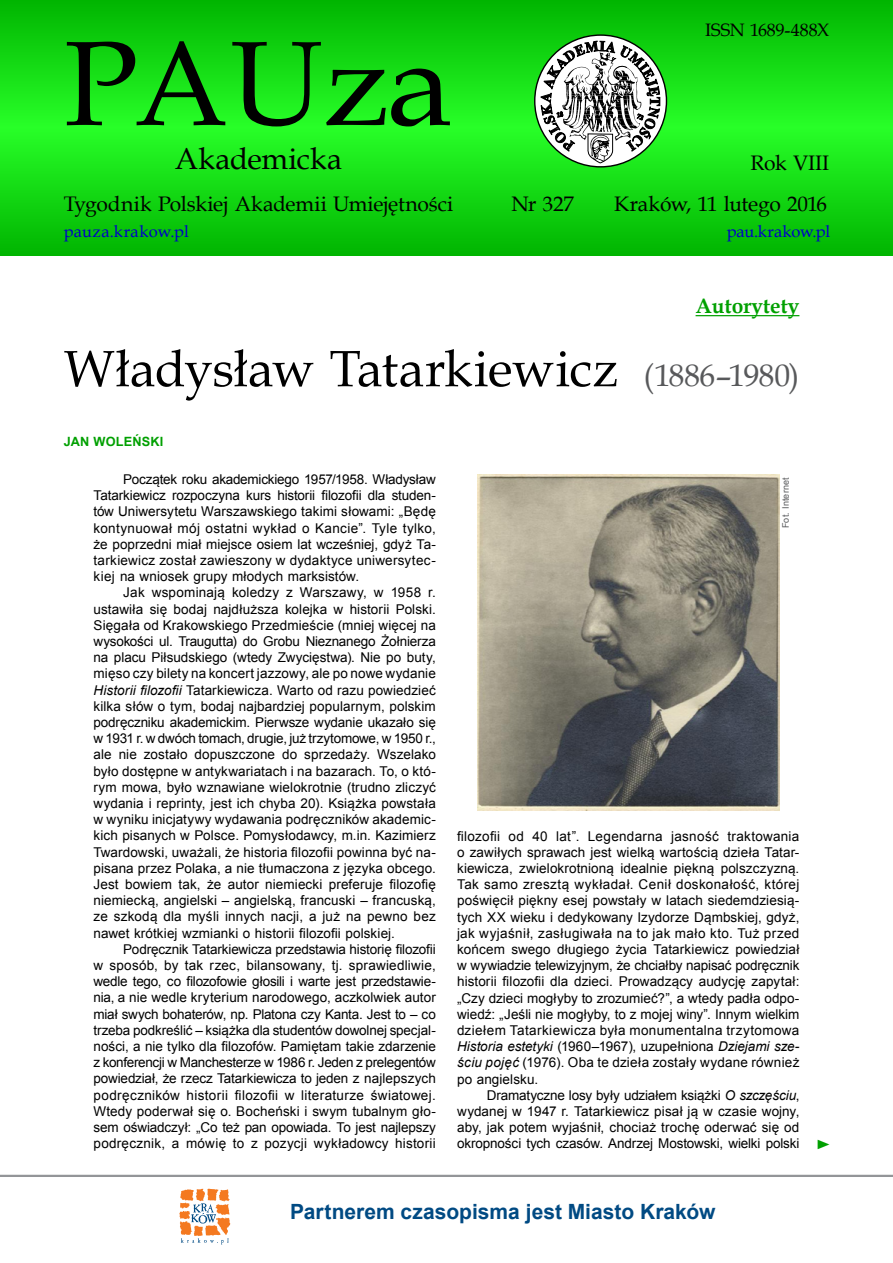
<style>
.page{position:relative;width:893px;height:1263px;background:#fff}
.page>*{position:absolute;margin:0;border:0;box-sizing:border-box;transform-origin:0 0}
.t1{font:120px "Book Antiqua";letter-spacing:-.01em;color:#000}
.t2{font:51px "Book Antiqua";letter-spacing:-.01em;color:#000}
.t3{font:30px "Book Antiqua";color:#000}
.t4{font:21px/41.4px "Book Antiqua";letter-spacing:-.01em;color:#000;text-align:right}
.t5{font:700 21px "Arial";color:#004a83}
.t6{font:700 21px "Book Antiqua";color:#00a000}
.t7{font:18px "Book Antiqua";letter-spacing:-.005em;color:#000}
.t8{font:16.5px "Book Antiqua";letter-spacing:.005em;color:#0000c8}
.t9{font:13.5px/16.2px "Arial";letter-spacing:.01em;color:#000;text-align:justify}
.t10{font:13.5px "Times New Roman";color:#00a000;scale:1.22 1}
.t11{font:700 12.75px "Arial";letter-spacing:.01em;color:#00a000}
.t12{font:9px "Arial";letter-spacing:.015em;color:#58595b}
.s1{font-size:31.5px;color:#58595b}
.s2{font-style:italic}
</style>
<div class="page">
<hr style="left:0;top:1175px;width:893px;height:2px;background:#939598">
<svg style="left:179px;top:1189px;width:51px;height:55px"></svg>
<svg style="left:0;top:0;width:893px;height:255px;background:#13d813"></svg>
<svg style="left:535px;top:35px;width:131px;height:132px"></svg>
<svg style="left:540px;top:32px;width:120px;height:131px"></svg>
<hr style="left:696px;top:315px;width:103px;height:1px;background:#00a000">
<img style="left:477px;top:474px;width:302px;height:337px">
<h1 class="t1" style="left:64px;top:1px;width:390px">PAUza</h1>
<h3 class="t3" style="left:175px;top:138px;width:169px">Akademicka</h3>
<h3 class="t4" style="left:64px;top:183px;width:391px">Tygodnik Polskiej Akademii Umiejętności</h3>
<h3 class="t4" style="left:511px;top:183px;width:64px">Nr 327</h3>
<h3 class="t7" style="left:705px;top:18px;width:126px">ISSN 1689-488X</h3>
<h3 class="t4" style="left:614px;top:141px;width:216px">Rok VIII<br>Kraków, 11 lutego 2016</h3>
<p class="t8" style="left:64px;top:220px;width:127px">pauza.krakow.pl</p>
<p class="t8" style="left:727px;top:219px;width:105px">pau.krakow.pl</p>
<h3 class="t6" style="left:696px;top:291px;width:105px">Autorytety</h3>
<h2 class="t2" style="left:64px;top:333px;width:737px">Władysław Tatarkiewicz <span class="s1">(1886–1980)</span></h2>
<p class="t11" style="left:64px;top:433px;width:101px">JAN WOLEŃSKI</p>
<p class="t9" style="left:94px;top:471px;width:344px;text-indent:30px">Początek roku akademickiego 1957/1958. Władysław Tatarkiewicz rozpoczyna kurs historii filozofii dla studen&shy;tów Uniwersytetu Warszawskiego takimi słowami: „Będę kontynuował mój ostatni wykład o Kancie”. Tyle tylko, że poprzedni miał miejsce osiem lat wcześniej, gdyż Ta&shy;tarkiewicz został zawieszony w dydaktyce uniwersytec&shy;kiej na wniosek grupy młodych marksistów.</p>
<p class="t9" style="left:94px;top:584px;width:344px;text-indent:30px">Jak wspominają koledzy z Warszawy, w 1958 r. ustawiła się bodaj najdłuższa kolejka w historii Polski.<br>Sięgała od Krakowskiego Przedmieście (mniej więcej na wysokości ul. Traugutta) do Grobu Nieznanego Żołnierza na placu Piłsudskiego (wtedy Zwycięstwa). Nie po buty, mięso czy bilety na koncert jazzowy, ale po nowe wydanie <span class="s2">Historii filozofii</span> Tatarkiewicza. Warto od razu powiedzieć kilka słów o tym, bodaj najbardziej popularnym, polskim podręczniku akademickim. Pierwsze wydanie ukazało się w 1931 r. w dwóch tomach, drugie, już trzytomowe, w 1950 r., ale nie zostało dopuszczone do sprzedaży. Wszelako było dostępne w antykwariatach i na bazarach. To, o któ&shy;rym mowa, było wznawiane wielokrotnie (trudno zliczyć wydania i reprinty, jest ich chyba 20). Książka powstała w wyniku inicjatywy wydawania podręczników akademic&shy;kich pisanych w Polsce. Pomysłodawcy, m.in. Kazimierz Twardowski, uważali, że historia filozofii powinna być na&shy;pisana przez Polaka, a nie tłumaczona z języka obcego.<br>Jest bowiem tak, że autor niemiecki preferuje filozofię niemiecką, angielski – angielską, francuski – francuską, ze szkodą dla myśli innych nacji, a już na pewno bez nawet krótkiej wzmianki o historii filozofii polskiej.</p>
<p class="t9" style="left:94px;top:941px;width:344px;text-indent:30px">Podręcznik Tatarkiewicza przedstawia historię filozofii w sposób, by tak rzec, bilansowany, tj. sprawiedliwie, wedle tego, co filozofowie głosili i warte jest przedstawie&shy;nia, a nie wedle kryterium narodowego, aczkolwiek autor miał swych bohaterów, np. Platona czy Kanta. Jest to – co trzeba podkreślić – książka dla studentów dowolnej specjal&shy;ności, a nie tylko dla filozofów. Pamiętam takie zdarzenie z konferencji w Manchesterze w 1986 r. Jeden z prelegentów powiedział, że rzecz Tatarkiewicza to jeden z najlepszych podręczników historii filozofii w literaturze światowej.<br>Wtedy poderwał się o. Bocheński i swym tubalnym gło&shy;sem oświadczył: „Co też pan opowiada. To jest najlepszy podręcznik, a mówię to z pozycji wykładowcy historii</p>
<p class="t12" style="left:780px;top:528px;width:52px;rotate:-90deg">Fot. Internet</p>
<p class="t9" style="left:457px;top:828px;width:344px">filozofii od 40 lat”. Legendarna jasność traktowania o zawiłych sprawach jest wielką wartością dzieła Tatar&shy;kiewicza, zwielokrotnioną idealnie piękną polszczyzną.<br>Tak samo zresztą wykładał. Cenił doskonałość, której poświęcił piękny esej powstały w latach siedemdziesią&shy;tych XX wieku i dedykowany Izydorze Dąmbskiej, gdyż, jak wyjaśnił, zasługiwała na to jak mało kto. Tuż przed końcem swego długiego życia Tatarkiewicz powiedział w wywiadzie telewizyjnym, że chciałby napisać podręcznik historii filozofii dla dzieci. Prowadzący audycję zapytał: „Czy dzieci mogłyby to zrozumieć?”, a wtedy padła odpo&shy;wiedź: „Jeśli nie mogłyby, to z mojej winy”. Innym wielkim dziełem Tatarkiewicza była monumentalna trzytomowa <span class="s2">Historia estetyki</span> (1960–1967), uzupełniona <span class="s2">Dziejami sze&shy;ściu pojęć</span> (1976). Oba te dzieła zostały wydane również po angielsku.</p>
<p class="t9" style="left:457px;top:1087px;width:344px;text-indent:30px">Dramatyczne losy były udziałem książki <span class="s2">O szczęściu</span>, wydanej w 1947 r. Tatarkiewicz pisał ją w czasie wojny, aby, jak potem wyjaśnił, chociaż trochę oderwać się od okropności tych czasów. Andrzej Mostowski, wielki polski</p>
<p class="t10" style="left:815px;top:1135px;width:15px">►</p>
<h3 class="t5" style="left:290px;top:1196px;width:427px">Partnerem czasopisma jest Miasto Kraków</h3>
</div>
